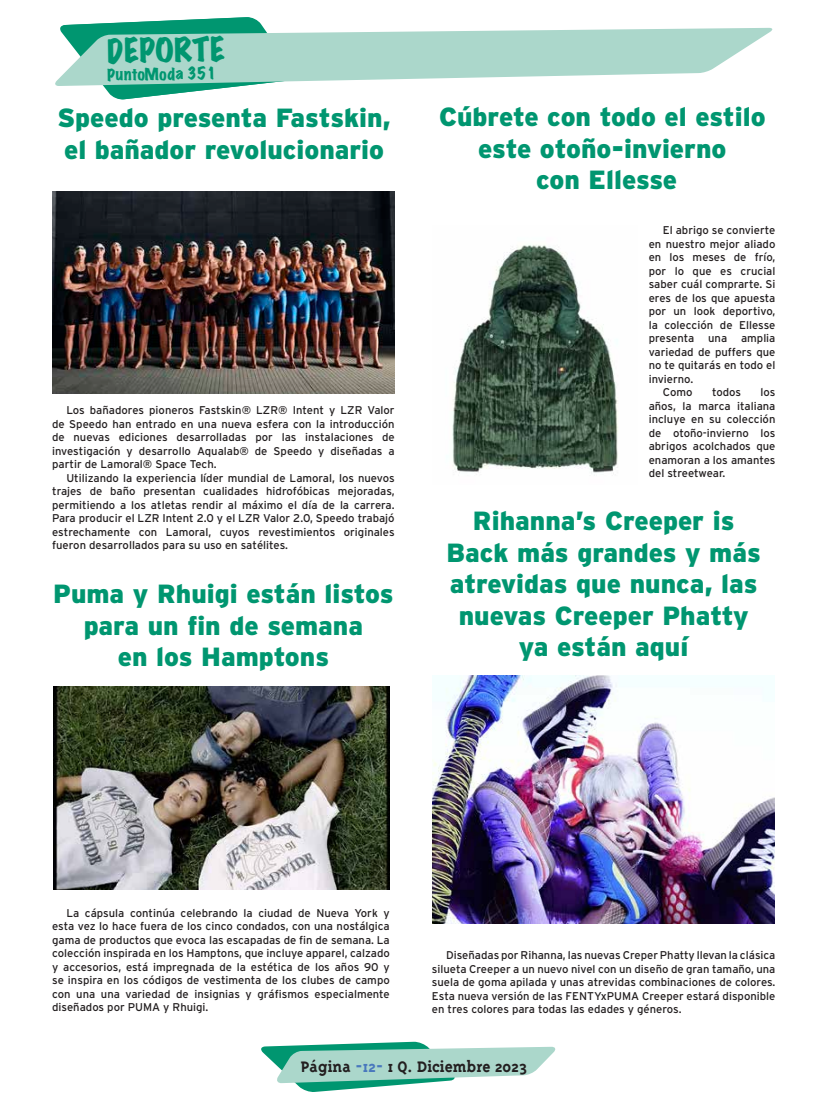
<style>
.page{position:relative;width:826px;height:1117px;background:#fff}
.page>*{position:absolute;margin:0;border:0;box-sizing:border-box;transform-origin:0 0}
.t1{font:expanded 30px "Marker Felt";color:#009670}
.t2{font:900 26.25px/31.5px "Interstate";color:#009670;text-align:center}
.t3{font:700 17.5px "Triplex Serif";color:#231f20}
.t4{font:expanded 15px "Marker Felt";color:#009670}
.t5{font:11.25px/13.5px "Interstate";color:#231f20;text-align:justify}
.s1{color:#4978bd}
</style>
<div class="page">
<svg style="left:60px;top:17px;width:204px;height:83px"></svg>
<svg style="left:55px;top:28px;width:718px;height:58px;fill:#abd7cb"></svg>
<svg style="left:261px;top:1041px;width:295px;height:51px"></svg>
<img style="left:52px;top:191px;width:342px;height:203px">
<img style="left:452px;top:245px;width:166px;height:229px">
<img style="left:54px;top:686px;width:336px;height:203px">
<img style="left:433px;top:675px;width:341px;height:247px">
<h1 class="t1" style="left:107px;top:29px;width:119px;rotate:-1deg">DEPORTE</h1>
<h3 class="t4" style="left:107px;top:64px;width:110px;rotate:-1deg">PuntoModa 351</h3>
<h2 class="t2" style="left:57px;top:102px;width:335px;text-align:left">Speedo presenta Fastskin, el bañador revolucionario</h2>
<p class="t5" style="left:52px;top:403px;width:344px;text-indent:14px">Los bañadores pioneros Fastskin® LZR® Intent y LZR Valor de Speedo han entrado en una nueva esfera con la introducción de nuevas ediciones desarrolladas por las instalaciones de investigación y desarrollo Aqualab® de Speedo y diseñadas a partir de Lamoral®️ Space Tech.</p>
<p class="t5" style="left:52px;top:471px;width:344px;text-indent:14px">Utilizando la experiencia líder mundial de Lamoral, los nuevos trajes de baño presentan cualidades hidrofóbicas mejoradas, permitiendo a los atletas rendir al máximo el día de la carrera.<br>Para producir el LZR Intent 2.0 y el LZR Valor 2.0, Speedo trabajó estrechamente con Lamoral, cuyos revestimientos originales fueron desarrollados para su uso en satélites.</p>
<h2 class="t2" style="left:53px;top:577px;width:342px">Puma y Rhuigi están listos para un fin de semana<br>en los Hamptons</h2>
<h2 class="t2" style="left:439px;top:101px;width:328px">Cúbrete con todo el estilo este otoño-invierno<br>con Ellesse</h2>
<p class="t5" style="left:663px;top:223px;width:114px">El abrigo se convierte</p>
<p class="t5" style="left:648px;top:237px;width:128px">en nuestro mejor aliado</p>
<p class="t5" style="left:648px;top:250px;width:128px">en los meses de frío,</p>
<p class="t5" style="left:648px;top:264px;width:128px">por lo que es crucial</p>
<p class="t5" style="left:648px;top:277px;width:128px">saber cuál comprarte. Si</p>
<p class="t5" style="left:648px;top:291px;width:128px">eres de los que apuesta</p>
<p class="t5" style="left:648px;top:304px;width:128px">por un look deportivo,</p>
<p class="t5" style="left:648px;top:318px;width:128px">la colección de Ellesse</p>
<p class="t5" style="left:648px;top:331px;width:128px">presenta una amplia</p>
<p class="t5" style="left:648px;top:345px;width:128px">variedad de puffers que</p>
<p class="t5" style="left:648px;top:358px;width:128px">no te quitarás en todo el</p>
<p class="t5" style="left:648px;top:372px;width:46px">invierno.</p>
<p class="t5" style="left:663px;top:385px;width:31px">Como</p>
<p class="t5" style="left:712px;top:385px;width:31px">todos</p>
<p class="t5" style="left:648px;top:385px;width:128px;text-indent:112px">los años, la marca italiana incluye en su colección de otoño-invierno los abrigos acolchados que enamoran a los amantes del streetwear.</p>
<h2 class="t2" style="left:446px;top:504px;width:316px">Rihanna’s Creeper is<br>Back más grandes y más atrevidas que nunca, las nuevas Creeper Phatty ya están aquí</h2>
<p class="t5" style="left:52px;top:905px;width:339px;text-indent:14px">La cápsula continúa celebrando la ciudad de Nueva York y esta vez lo hace fuera de los cinco condados, con una nostálgica gama de productos que evoca las escapadas de fin de semana. La colección inspirada en los Hamptons, que incluye apparel, calzado y accesorios, está impregnada de la estética de los años 90 y se inspira en los códigos de vestimenta de los clubes de campo con una una variedad de insignias y gráfismos especialmente diseñados por PUMA y Rhuigi.</p>
<p class="t5" style="left:432px;top:948px;width:345px;text-indent:14px">Diseñadas por Rihanna, las nuevas Creper Phatty llevan la clásica silueta Creeper a un nuevo nivel con un diseño de gran tamaño, una suela de goma apilada y unas atrevidas combinaciones de colores.<br>Esta nueva versión de las FENTYxPUMA Creeper estará disponible en tres colores para todas las edades y géneros.</p>
<h3 class="t3" style="left:301px;top:1055px;width:228px">Página <span class="s1">-12-</span> 1 Q. Diciembre 2023</h3>
</div>
